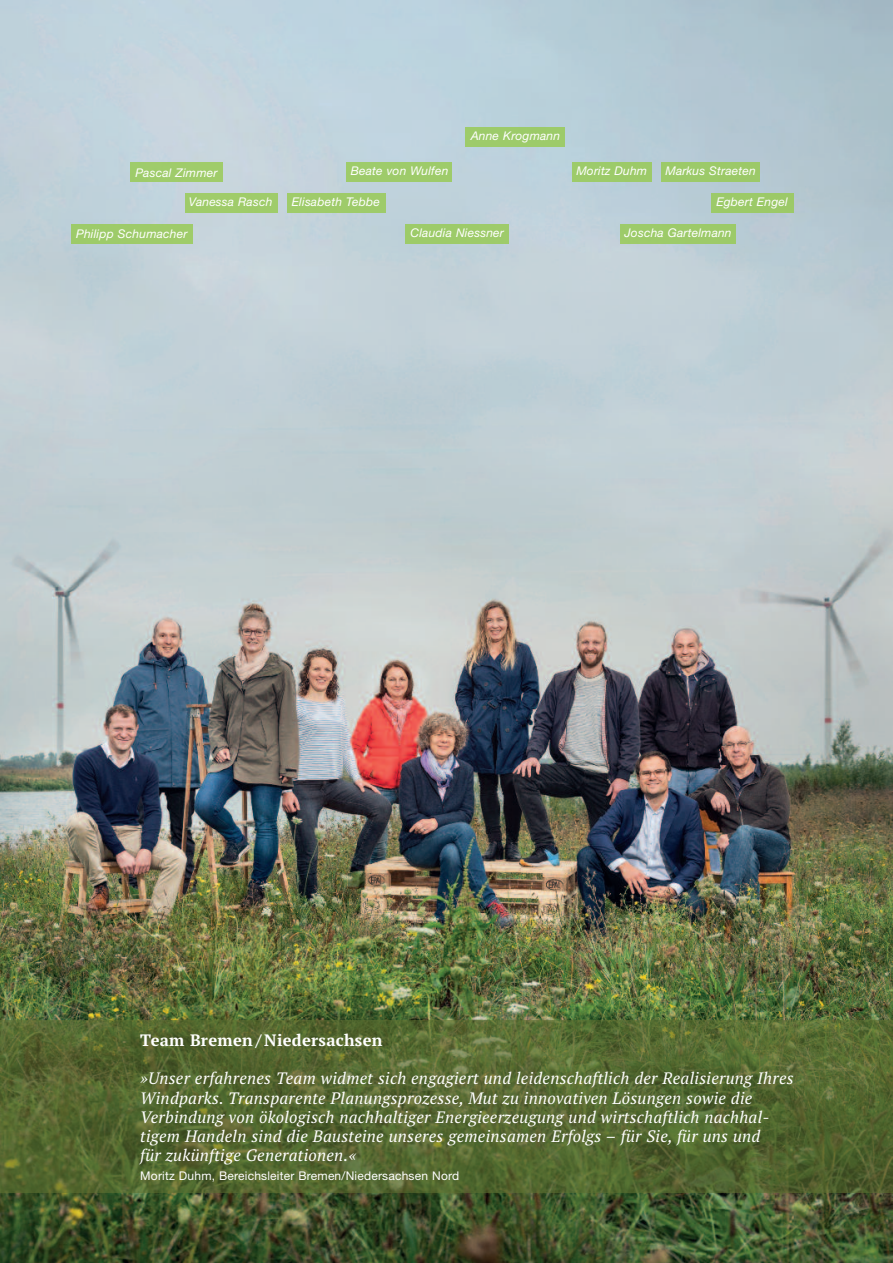
<style>
.page{position:relative;width:893px;height:1263px;background:#fff}
.page>*{position:absolute;margin:0;border:0;box-sizing:border-box;transform-origin:0 0}
.t1{font:italic 16.5px/19.2px "PT Serif";letter-spacing:.015em;color:#fff}
.t2{font:700 16.5px "PT Serif";letter-spacing:.015em;color:#fff}
.t3{font:italic 12px "Helvetica Neue";letter-spacing:.015em;color:#fff}
.t4{font:12px "Helvetica Neue";letter-spacing:.015em;color:#fff}
</style>
<div class="page">
<img style="left:0;top:0;width:893px;height:1263px">
<div style="left:0;top:1020px;width:893px;height:173px;background:#5e7031;opacity:.6"></div>
<div style="left:130px;top:163px;width:93px;height:19px;background:#a0cc6a"></div>
<div style="left:71px;top:224px;width:121px;height:19px;background:#9ecb6a"></div>
<div style="left:185px;top:193px;width:93px;height:20px;background:#9fcc6a"></div>
<div style="left:287px;top:193px;width:99px;height:20px;background:#9ecb6a"></div>
<div style="left:347px;top:163px;width:105px;height:19px;background:#9ecb6a"></div>
<div style="left:466px;top:128px;width:99px;height:19px;background:#9dcb6a"></div>
<div style="left:572px;top:163px;width:79px;height:19px;background:#9dcb6a"></div>
<div style="left:661px;top:163px;width:99px;height:19px;background:#9cca69"></div>
<div style="left:711px;top:193px;width:82px;height:20px;background:#9cca68"></div>
<div style="left:620px;top:224px;width:116px;height:19px;background:#9dca69"></div>
<div style="left:405px;top:224px;width:104px;height:19px;background:#9dcb69"></div>
<p class="t3" style="left:135px;top:168px;width:84px">Pascal Zimmer</p>
<p class="t3" style="left:351px;top:167px;width:99px">Beate von Wulfen</p>
<p class="t3" style="left:189px;top:197px;width:85px">Vanessa Rasch</p>
<p class="t3" style="left:292px;top:197px;width:90px">Elisabeth Tebbe</p>
<p class="t3" style="left:471px;top:132px;width:91px">Anne Krogmann</p>
<p class="t3" style="left:576px;top:167px;width:72px">Moritz Duhm</p>
<p class="t3" style="left:665px;top:167px;width:92px">Markus Straeten</p>
<p class="t3" style="left:716px;top:197px;width:73px">Egbert Engel</p>
<p class="t3" style="left:76px;top:230px;width:113px">Philipp Schumacher</p>
<p class="t3" style="left:411px;top:228px;width:95px">Claudia Niessner</p>
<p class="t3" style="left:624px;top:228px;width:109px">Joscha Gartelmann</p>
<p class="t2" style="left:140px;top:1029px;width:244px">Team Bremen / Niedersachsen</p>
<p class="t1" style="left:140px;top:1069px;width:655px">»Unser erfahrenes Team widmet sich engagiert und leidenschaftlich der Realisierung Ihres Windparks. Transparente Planungsprozesse, Mut zu innovativen Lösungen sowie die Verbindung von ökologisch nachhaltiger Energieerzeugung und wirtschaftlich nachhal&shy;tigem Handeln sind die Bausteine unseres gemeinsamen Erfolgs – für Sie, für uns und<br>für zukünftige Generationen.«</p>
<p class="t4" style="left:140px;top:1171px;width:320px">Moritz Duhm, Bereichsleiter Bremen/Niedersachsen Nord</p>
</div>
